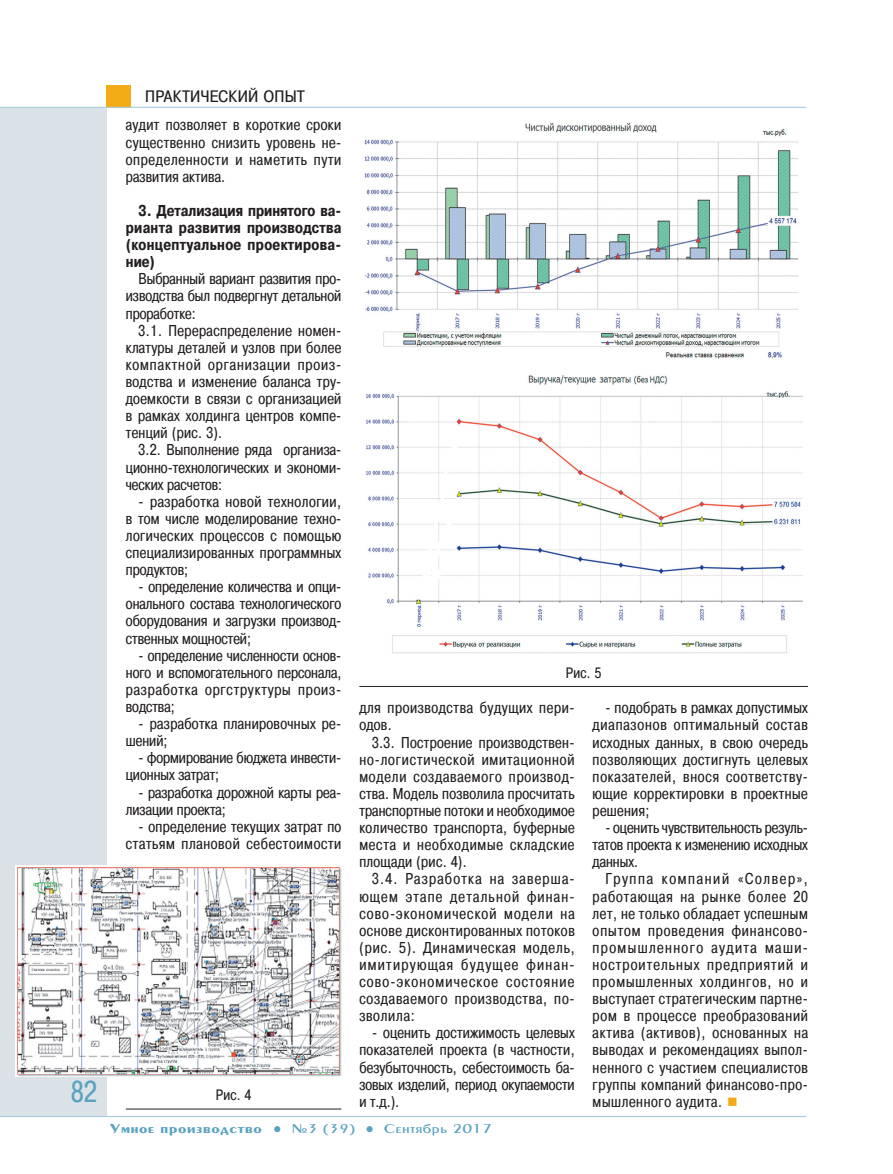
<style>
.page{position:relative;width:893px;height:1174px;background:#fff}
.page>*{position:absolute;margin:0;border:0;box-sizing:border-box;transform-origin:0 0}
.t1{font:30px "Pragmatica Cond C";color:#5aa3c0}
.Умпро_рубрика{font:16.5px "Pragmatica Cond C";letter-spacing:.025em;color:#231f20;scale:1.1 1}
.Умпро_текст{font:15.6px/17.1px "Pragmatica Cond C";letter-spacing:.02em;color:#231f20;text-align:justify}
.Умпро_текст-2{font:15.6px/17.1px "Pragmatica Cond C";letter-spacing:.04em;color:#231f20;text-align:right}
.Умпро_текст-3{font:15.6px/17.1px "Pragmatica Cond C";color:#231f20}
.Умпро_текст-4{font:700 15.6px/17.1px "Pragmatica Cond C";letter-spacing:.02em;color:#231f20;text-align:justify}
.Podpis_Foto{font:15px "Pragmatica Cond C";letter-spacing:.02em;color:#231f20}
.t2{font:13.5px "Penta Demi";letter-spacing:.04em;color:#5aa3c0;scale:1.2 1}
.s1{color:#f4ac16}
.s2{font-family:"Penta";font-weight:700}
</style>
<div class="page">
<div style="left:0;top:108px;width:107px;height:1009px;background:#dae2e7"></div>
<div style="left:106px;top:85px;width:25px;height:23px;background:#f4ac16"></div>
<hr style="left:0;top:1116px;width:806px;height:1px;background:#a6cbdd">
<hr style="left:0;top:107px;width:806px;height:1px;background:#a6cbdd">
<img style="left:16px;top:865px;width:325px;height:211px">
<svg style="left:214px;top:1109px;width:40px;height:1px"></svg>
<hr style="left:126px;top:1108px;width:215px;height:1px;background:#231f20">
<img style="left:364px;top:122px;width:435px;height:237px">
<img style="left:366px;top:375px;width:437px;height:279px">
<svg style="left:564px;top:685px;width:41px;height:1px"></svg>
<hr style="left:359px;top:686px;width:449px;height:1px;background:#231f20">
<h1 class="t1" style="left:71px;top:1074px;width:28px">82</h1>
<p class="Умпро_рубрика" style="left:145px;top:87px;width:147px">ПРАКТИЧЕСКИЙ ОПЫТ</p>
<p class="Умпро_текст" style="left:126px;top:116px;width:217px">аудит позволяет в короткие сроки существенно снизить уровень не&shy;определенности и наметить пути развития актива.</p>
<p class="Умпро_текст-4" style="left:126px;top:202px;width:217px;text-indent:13px">3. Детализация принятого ва&shy;рианта развития производства (концептуальное проектирова&shy;ние)</p>
<p class="Умпро_текст" style="left:126px;top:270px;width:217px;text-indent:13px">Выбранный вариант развития про&shy;изводства был подвергнут детальной проработке:</p>
<p class="Умпро_текст" style="left:126px;top:322px;width:217px;text-indent:13px">3.1. Перераспределение номен&shy;клатуры деталей и узлов при более компактной организации произ&shy;водства и изменение баланса тру&shy;доемкости в связи с организацией в рамках холдинга центров компе&shy;тенций (рис. 3).</p>
<p class="Умпро_текст" style="left:126px;top:441px;width:217px;text-indent:13px">3.2. Выполнение ряда организа&shy;ционно-технологических и экономи&shy;ческих расчетов:</p>
<p class="Умпро_текст" style="left:126px;top:493px;width:217px;text-indent:13px">- разработка новой технологии, в том числе моделирование техно&shy;логических процессов с помощью специализированных программных продуктов;</p>
<p class="Умпро_текст" style="left:126px;top:578px;width:217px;text-indent:13px">- определение количества и опци&shy;онального состава технологического оборудования и загрузки производ&shy;ственных мощностей;</p>
<p class="Умпро_текст" style="left:126px;top:647px;width:217px;text-indent:13px">- определение численности основ&shy;ного и вспомогательного персонала, разработка оргструктуры произ&shy;водства;</p>
<p class="Умпро_текст" style="left:126px;top:715px;width:217px;text-indent:13px">- разработка планировочных ре&shy;шений;</p>
<p class="Умпро_текст-3" style="left:126px;top:749px;width:217px;text-indent:13px">- формирование бюджета инвести&shy;ционных затрат;</p>
<p class="Умпро_текст-3" style="left:126px;top:783px;width:217px;text-indent:13px">- разработка дорожной карты реа&shy;лизации проекта;</p>
<p class="Умпро_текст-2" style="left:126px;top:818px;width:217px">- определение текущих затрат по статьям плановой себестоимости</p>
<p class="Podpis_Foto" style="left:216px;top:1086px;width:37px">Рис. 4</p>
<p class="Podpis_Foto" style="left:566px;top:664px;width:37px">Рис. 5</p>
<p class="Умпро_текст-2" style="left:359px;top:699px;width:217px;text-align:left">для производства будущих пери&shy;одов.</p>
<p class="Умпро_текст" style="left:359px;top:733px;width:217px;text-indent:13px">3.3. Построение производствен&shy;но-логистической имитационной модели создаваемого производ&shy;ства. Модель позволила просчитать транспортные потоки и необходимое количество транспорта, буферные места и необходимые складские площади (рис. 4).</p>
<p class="Умпро_текст" style="left:359px;top:870px;width:217px;text-indent:13px">3.4. Разработка на заверша&shy;ющем этапе детальной финан&shy;сово-экономической модели на основе дисконтированных потоков (рис. 5). Динамическая модель, имитирующая будущее финан&shy;сово-экономическое состояние создаваемого производства, по&shy;зволила:</p>
<p class="Умпро_текст" style="left:359px;top:1024px;width:217px;text-indent:13px">- оценить достижимость целевых показателей проекта (в частности, безубыточность, себестоимость ба&shy;зовых изделий, период окупаемости и т.д.).</p>
<p class="Умпро_текст" style="left:593px;top:699px;width:217px;text-indent:13px">- подобрать в рамках допустимых диапазонов оптимальный состав исходных данных, в свою очередь позволяющих достигнуть целевых показателей, внося соответству&shy;ющие корректировки в проектные решения;</p>
<p class="Умпро_текст" style="left:593px;top:819px;width:217px;text-indent:13px">- оценить чувствительность резуль&shy;татов проекта к изменению исходных данных.</p>
<p class="Умпро_текст" style="left:593px;top:870px;width:217px;text-indent:13px">Группа компаний «Солвер», работающая на рынке более 20 лет, не только обладает успешным опытом проведения финансово&shy;промышленного аудита маши&shy;ностроительных предприятий и промышленных холдингов, но и выступает стратегическим партне&shy;ром в процессе преобразований актива (активов), основанных на выводах и рекомендациях выпол&shy;ненного с участием специалистов группы компаний финансово-про&shy;мышленного аудита. <span class="s1">■</span></p>
<p class="t2" style="left:110px;top:1121px;width:320px"><span class="s2">Умное производство</span> ● №3 (39) ● Сентябрь 2017</p>
</div>
